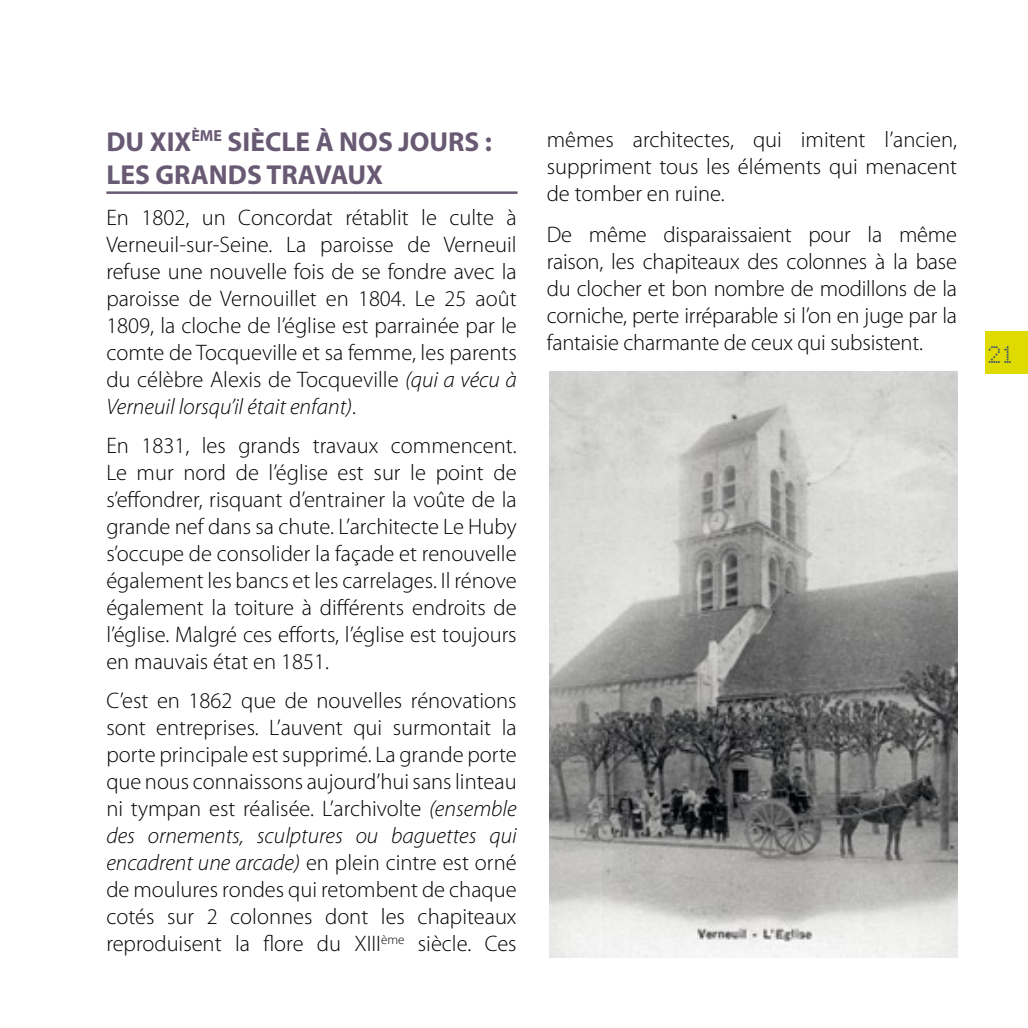
<style>
.page{position:relative;width:1028px;height:1028px;background:#fff}
.page>*{position:absolute;margin:0;border:0;box-sizing:border-box;transform-origin:0 0}
.t1{font:700 27.5px/33px "Myriad Pro";color:#695a74}
.t2{font:300 22.5px/27px "Myriad Pro";color:#000;text-align:justify}
.t3{font:20px "Gangway";color:#4a5c68;scale:.93 1}
.s1{font-style:italic}
</style>
<div class="page">
<div style="left:985px;top:331px;width:43px;height:42px;background:#dfdb00"></div>
<img style="left:549px;top:371px;width:408px;height:586px">
<hr style="left:106px;top:191px;width:411px;height:3px;background:#695a74">
<p class="t1" style="left:106px;top:124px;width:387px">DU XIX<sup>ÈME</sup> SIÈCLE À NOS JOURS :<br>LES GRANDS TRAVAUX</p>
<p class="t2" style="left:106px;top:204px;width:412px">En 1802, un Concordat rétablit le culte à Verneuil-sur-Seine. La paroisse de Verneuil refuse une nouvelle fois de se fondre avec la paroisse de Vernouillet en 1804. Le 25 août 1809, la cloche de l’église est parrainée par le comte de Tocqueville et sa femme, les parents du célèbre Alexis de Tocqueville <span class="s1">(qui a vécu à Verneuil lorsqu’il était enfant)</span>.</p>
<p class="t2" style="left:106px;top:432px;width:412px">En 1831, les grands travaux commencent.<br>Le mur nord de l’église est sur le point de s’effondrer, risquant d’entrainer la voûte de la grande nef dans sa chute. L’architecte Le Huby s’occupe de consolider la façade et renouvelle également les bancs et les carrelages. Il rénove également la toiture à différents endroits de l’église. Malgré ces efforts, l’église est toujours en mauvais état en 1851.</p>
<p class="t2" style="left:106px;top:687px;width:412px">C’est en 1862 que de nouvelles rénovations sont entreprises. L’auvent qui surmontait la porte principale est supprimé. La grande porte que nous connaissons aujourd’hui sans linteau ni tympan est réalisée. L’archivolte <span class="s1">(ensemble des ornements, sculptures ou baguettes qui encadrent une arcade)</span> en plein cintre est orné de moulures rondes qui retombent de chaque cotés sur 2 colonnes dont les chapiteaux reproduisent la flore du XIII<sup>ème</sup> siècle. Ces</p>
<p class="t2" style="left:546px;top:126px;width:412px">mêmes architectes, qui imitent l’ancien, suppriment tous les éléments qui menacent de tomber en ruine.</p>
<p class="t2" style="left:546px;top:221px;width:412px">De même disparaissaient pour la même raison, les chapiteaux des colonnes à la base du clocher et bon nombre de modillons de la corniche, perte irréparable si l’on en juge par la fantaisie charmante de ceux qui subsistent.</p>
<p class="t3" style="left:987px;top:343px;width:30px">21</p>
</div>
